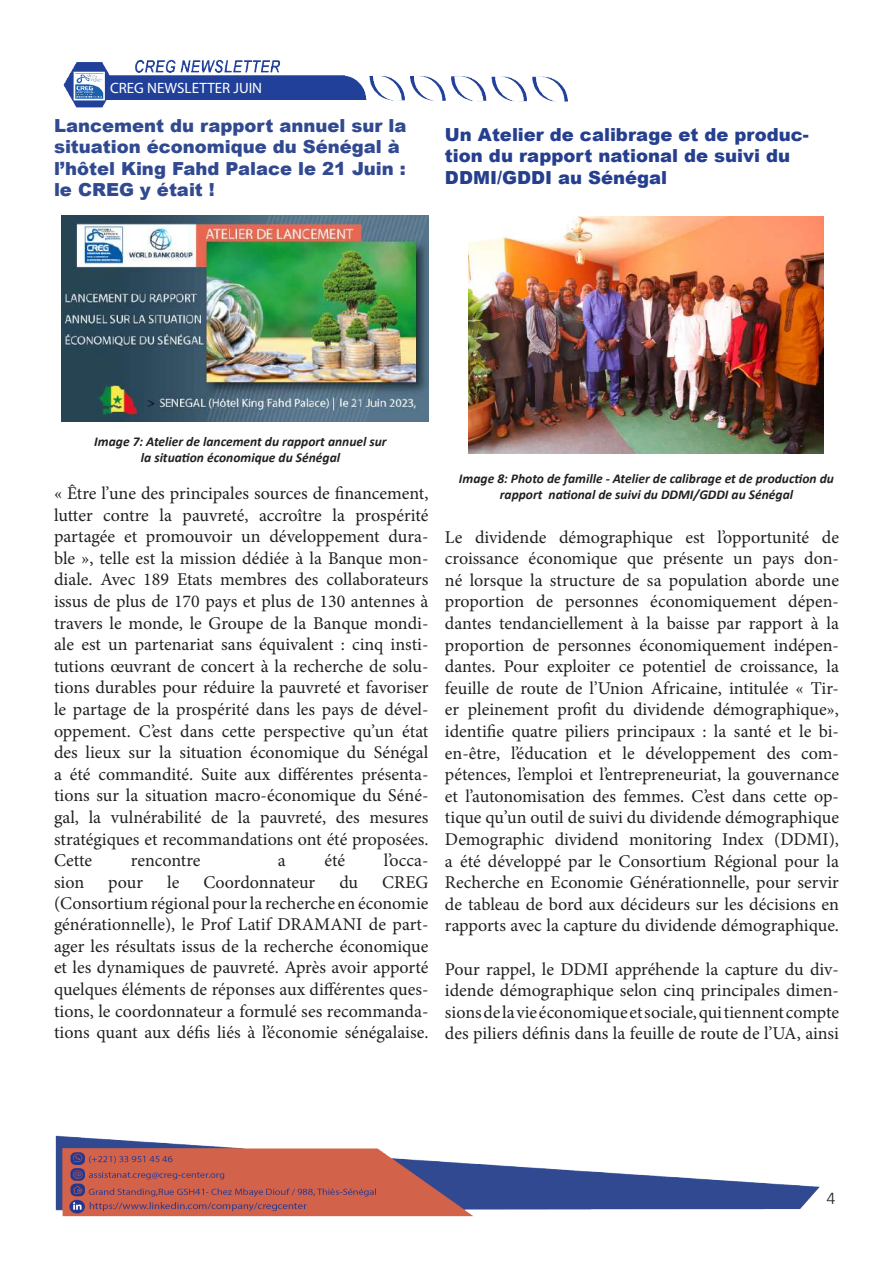
<style>
.page{position:relative;width:893px;height:1263px;background:#fff}
.page>*{position:absolute;margin:0;border:0;box-sizing:border-box;transform-origin:0 0}
.t1{font:18px/21.6px "Minion Pro";color:#231f20;text-align:justify}
.t2{font:900 18px/21.6px "Arial";color:#304990}
.t3{font:900 18px/21.6px "Arial";color:#253f8e}
.t4{font:300 18px "Calibri";color:#231f20}
.t5{font:15px "Myriad Pro";color:#fff}
.t6{font:italic 700 13.5px/16.2px "Calibri";color:#231f20;text-align:center}
</style>
<div class="page">
<img style="left:63px;top:59px;width:505px;height:49px">
<img style="left:55px;top:1135px;width:765px;height:82px">
<div style="left:110px;top:82px;width:241px;height:15px;background:#20409a"></div>
<img style="left:468px;top:217px;width:355px;height:236px">
<img style="left:62px;top:215px;width:366px;height:207px">
<p class="t5" style="left:110px;top:79px;width:154px">CREG NEWSLETTER JUIN</p>
<p class="t2" style="left:54px;top:114px;width:354px">Lancement du rapport annuel sur la situation économique du Sénégal à l’hôtel King Fahd Palace le 21 Juin : le CREG y était !</p>
<p class="t3" style="left:445px;top:123px;width:365px">Un Atelier de calibrage et de produc&shy;tion du rapport national de suivi du<br>DDMI/GDDI au Sénégal</p>
<p class="t6" style="left:94px;top:433px;width:294px">Image 7: Atelier de lancement du rapport annuel sur la situation économique du Sénégal</p>
<p class="t1" style="left:54px;top:482px;width:376px">« Être l’une des principales sources de financement, lutter contre la pauvreté, accroître la prospérité partagée et promouvoir un développement dura&shy;ble », telle est la mission dédiée à la Banque mon&shy;diale. Avec 189 Etats membres des collaborateurs issus de plus de 170 pays et plus de 130 antennes à travers le monde, le Groupe de la Banque mondi&shy;ale est un partenariat sans équivalent : cinq insti&shy;tutions œuvrant de concert à la recherche de solu&shy;tions durables pour réduire la pauvreté et favoriser le partage de la prospérité dans les pays de dével&shy;oppement. C’est dans cette perspective qu’un état des lieux sur la situation économique du Sénégal a été commandité. Suite aux différentes présenta&shy;tions sur la situation macro-économique du Séné&shy;gal, la vulnérabilité de la pauvreté, des mesures stratégiques et recommandations ont été proposées.<br>Cette</p>
<p class="t1" style="left:131px;top:850px;width:71px">rencontre</p>
<p class="t1" style="left:278px;top:850px;width:9px">a</p>
<p class="t1" style="left:325px;top:850px;width:22px">été</p>
<p class="t1" style="left:384px;top:850px;width:46px">l’occa-</p>
<p class="t1" style="left:54px;top:871px;width:32px">sion</p>
<p class="t1" style="left:108px;top:871px;width:36px">pour</p>
<p class="t1" style="left:167px;top:871px;width:14px">le</p>
<p class="t1" style="left:203px;top:871px;width:113px">Coordonnateur</p>
<p class="t1" style="left:339px;top:871px;width:20px">du</p>
<p class="t1" style="left:382px;top:871px;width:48px">CREG</p>
<p class="t1" style="left:54px;top:892px;width:376px">(Consortium régional pour la recherche en économie générationnelle), le Prof Latif DRAMANI de part&shy;ager les résultats issus de la recherche économique et les dynamiques de pauvreté. Après avoir apporté quelques éléments de réponses aux différentes ques&shy;tions, le coordonnateur a formulé ses recommanda&shy;tions quant aux défis liés à l’économie sénégalaise.</p>
<p class="t6" style="left:459px;top:470px;width:377px">Image 8: Photo de famille - Atelier de calibrage et de production du rapport national de suivi du DDMI/GDDI au Sénégal</p>
<p class="t1" style="left:445px;top:526px;width:395px">Le dividende démographique est l’opportunité de croissance économique que présente un pays don&shy;né lorsque la structure de sa population aborde une proportion de personnes économiquement dépen&shy;dantes tendanciellement à la baisse par rapport à la proportion de personnes économiquement indépen&shy;dantes. Pour exploiter ce potentiel de croissance, la feuille de route de l’Union Africaine, intitulée « Tir&shy;er pleinement profit du dividende démographique», identifie quatre piliers principaux : la santé et le bi&shy;en-être, l’éducation et le développement des com&shy;pétences, l’emploi et l’entrepreneuriat, la gouvernance et l’autonomisation des femmes. C’est dans cette op&shy;tique qu’un outil de suivi du dividende démographique Demographic dividend monitoring Index (DDMI), a été développé par le Consortium Régional pour la Recherche en Economie Générationnelle, pour servir de tableau de bord aux décideurs sur les décisions en rapports avec la capture du dividende démographique.</p>
<p class="t1" style="left:445px;top:958px;width:396px">Pour rappel, le DDMI appréhende la capture du div&shy;idende démographique selon cinq principales dimen&shy;sions de la vie économique et sociale, qui tiennent compte des piliers définis dans la feuille de route de l’UA, ainsi</p>
<p class="t4" style="left:826px;top:1187px;width:11px">4</p>
</div>
